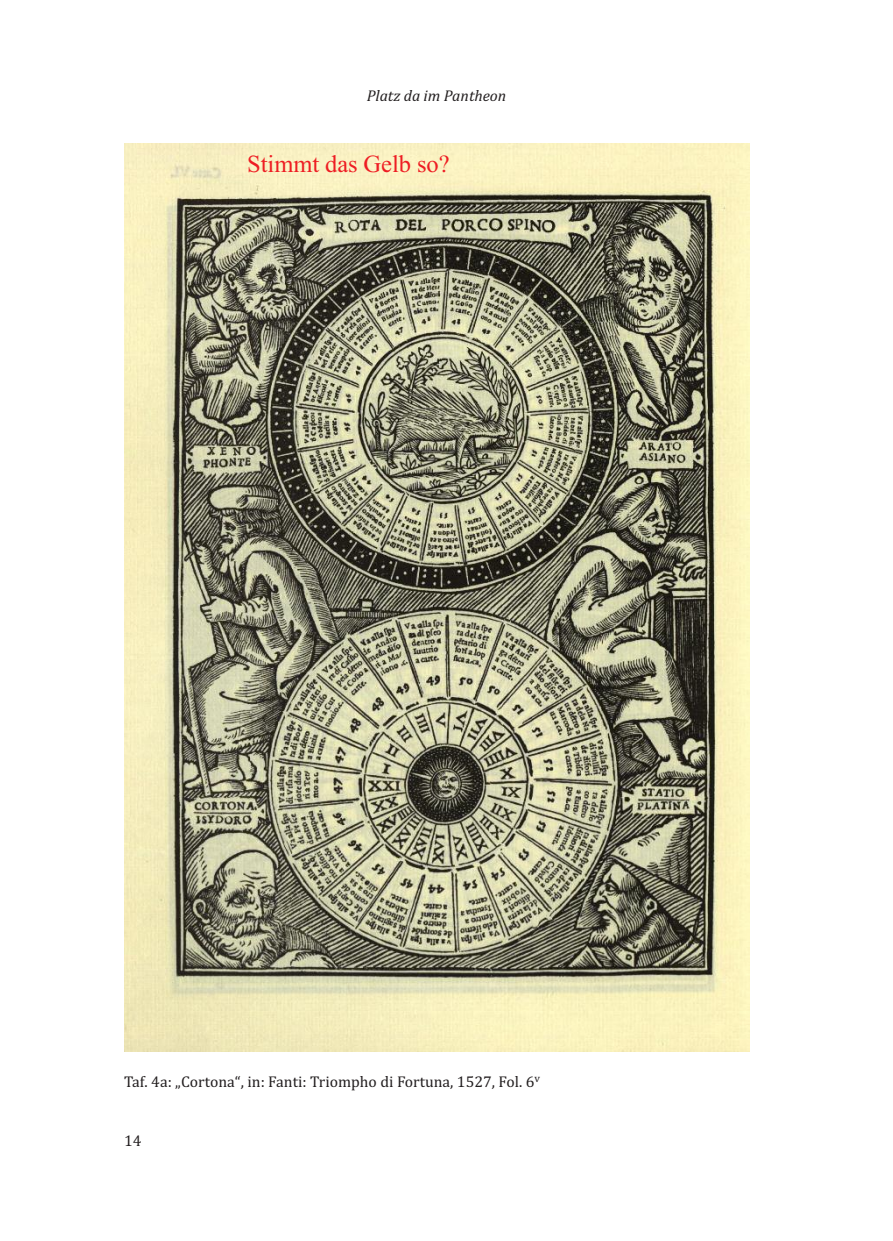
<style>
.page{position:relative;width:893px;height:1241px;background:#fff}
.page>*{position:absolute;margin:0;border:0;box-sizing:border-box;transform-origin:0 0}
.t1{font:24.5px "Times New Roman";color:#ee1d23}
.t2{font:15.75px "Cambria";color:#231f20}
.t3{font:italic 15.75px "Cambria";color:#231f20}
</style>
<div class="page">
<img style="left:124px;top:143px;width:625px;height:908px">
<p class="t3" style="left:367px;top:86px;width:141px">Platz da im Pantheon</p>
<h1 class="t1" style="left:247px;top:149px;width:204px">Stimmt das Gelb so?</h1>
<p class="t2" style="left:124px;top:1072px;width:417px">Taf. 4a: „Cortona“, in: Fanti: Triompho di Fortuna, 1527, Fol. 6<sup>v</sup></p>
<p class="t2" style="left:124px;top:1130px;width:19px">14</p>
</div>
